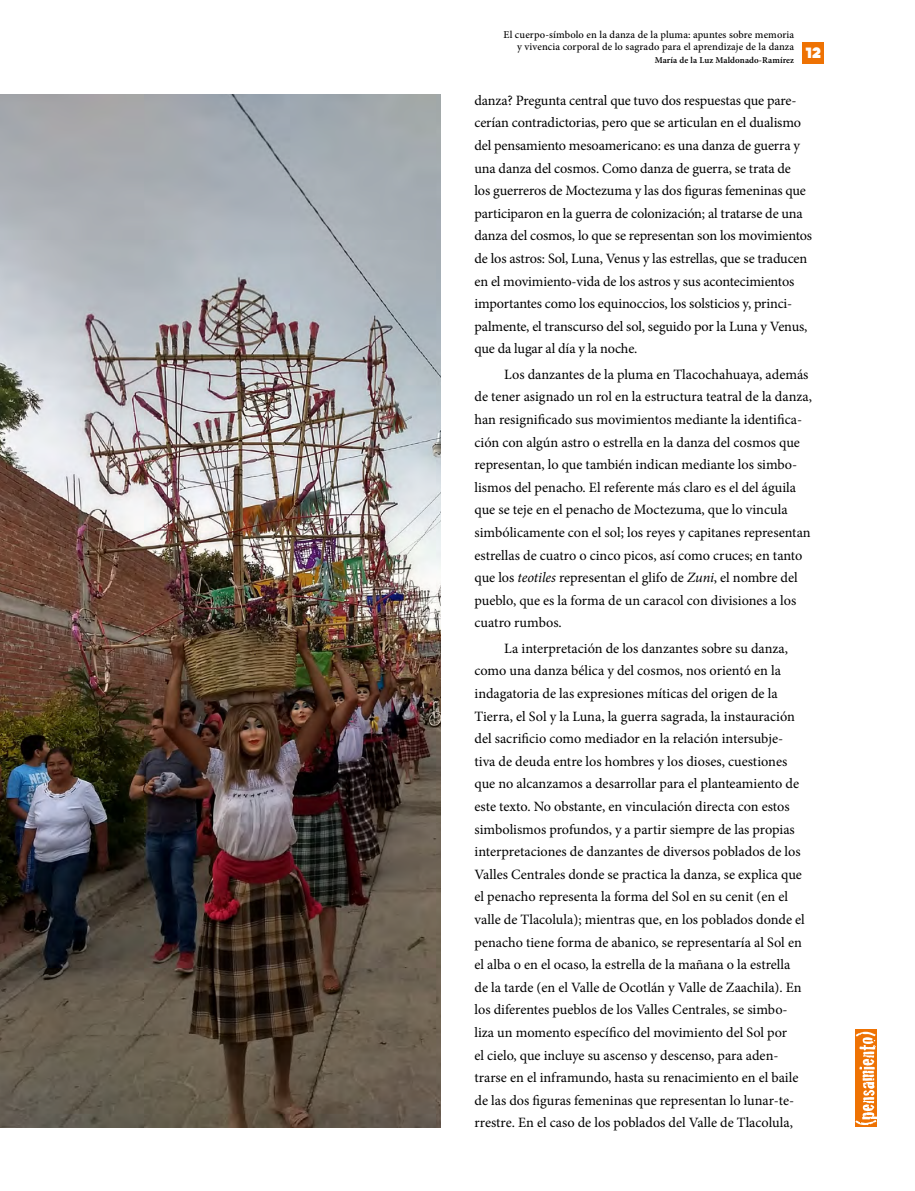
<style>
.page{position:relative;width:915px;height:1191px;background:#fff}
.page>*{position:absolute;margin:0;border:0;box-sizing:border-box;transform-origin:0 0}
.t1{font:800 15px "DOCK11";color:#fff}
.t2{font:14.25px/22.6px "Minion Pro";color:#000}
.t3{font:500 10.5px/12.6px "Minion Pro";letter-spacing:.01em;color:#000;text-align:right}
.t4{font:600 9px "Minion Pro";letter-spacing:.01em;color:#000}
.s1{font-style:italic}
</style>
<div class="page">
<div style="left:855px;top:1029px;width:21px;height:98px;background:#ee7203"></div>
<svg style="left:855px;top:1031px;width:21px;height:94px"></svg>
<div style="left:802px;top:42px;width:21px;height:21px;background:#ee7203"></div>
<img style="left:0;top:94px;width:440px;height:1033px">
<p class="t3" style="left:503px;top:28px;width:292px">El cuerpo-símbolo en la danza de la pluma: apuntes sobre memoria y vivencia corporal de lo sagrado para el aprendizaje de la danza</p>
<p class="t1" style="left:805px;top:46px;width:18px">12</p>
<p class="t2" style="left:474px;top:89px;width:339px">danza? Pregunta central que tuvo dos respuestas que pare&shy;cerían contradictorias, pero que se articulan en el dualismo del pensamiento mesoamericano: es una danza de guerra y una danza del cosmos. Como danza de guerra, se trata de<br>los guerreros de Moctezuma y las dos figuras femeninas que participaron en la guerra de colonización; al tratarse de una danza del cosmos, lo que se representan son los movimientos de los astros: Sol, Luna, Venus y las estrellas, que se traducen en el movimiento-vida de los astros y sus acontecimientos importantes como los equinoccios, los solsticios y, princi&shy;palmente, el transcurso del sol, seguido por la Luna y Venus, que da lugar al día y la noche.</p>
<p class="t2" style="left:474px;top:363px;width:339px;text-indent:30px">Los danzantes de la pluma en Tlacochahuaya, además de tener asignado un rol en la estructura teatral de la danza, han resignificado sus movimientos mediante la identifica&shy;ción con algún astro o estrella en la danza del cosmos que representan, lo que también indican mediante los simbo&shy;lismos del penacho. El referente más claro es el del águila que se teje en el penacho de Moctezuma, que lo vincula simbólicamente con el sol; los reyes y capitanes representan estrellas de cuatro o cinco picos, así como cruces; en tanto que los <span class="s1">teotiles</span> representan el glifo de <span class="s1">Zuni</span>, el nombre del pueblo, que es la forma de un caracol con divisiones a los cuatro rumbos.</p>
<p class="t2" style="left:474px;top:637px;width:332px;text-indent:30px">La interpretación de los danzantes sobre su danza, como una danza bélica y del cosmos, nos orientó en la indagatoria de las expresiones míticas del origen de la Tierra, el Sol y la Luna, la guerra sagrada, la instauración del sacrificio como mediador en la relación intersubje&shy;tiva de deuda entre los hombres y los dioses, cuestiones que no alcanzamos a desarrollar para el planteamiento de este texto. No obstante, en vinculación directa con estos simbolismos profundos, y a partir siempre de las propias interpretaciones de danzantes de diversos poblados de los Valles Centrales donde se practica la danza, se explica que el penacho representa la forma del Sol en su cenit (en el valle de Tlacolula); mientras que, en los poblados donde el penacho tiene forma de abanico, se representaría al Sol en el alba o en el ocaso, la estrella de la mañana o la estrella de la tarde (en el Valle de Ocotlán y Valle de Zaachila). En los diferentes pueblos de los Valles Centrales, se simbo&shy;liza un momento específico del movimiento del Sol por<br>el cielo, que incluye su ascenso y descenso, para aden&shy;trarse en el inframundo, hasta su renacimiento en el baile de las dos figuras femeninas que representan lo lunar-te&shy;rrestre. En el caso de los poblados del Valle de Tlacolula,</p>
<p class="t4" style="left:654px;top:54px;width:141px">María de la Luz Maldonado-Ramírez</p>
</div>
